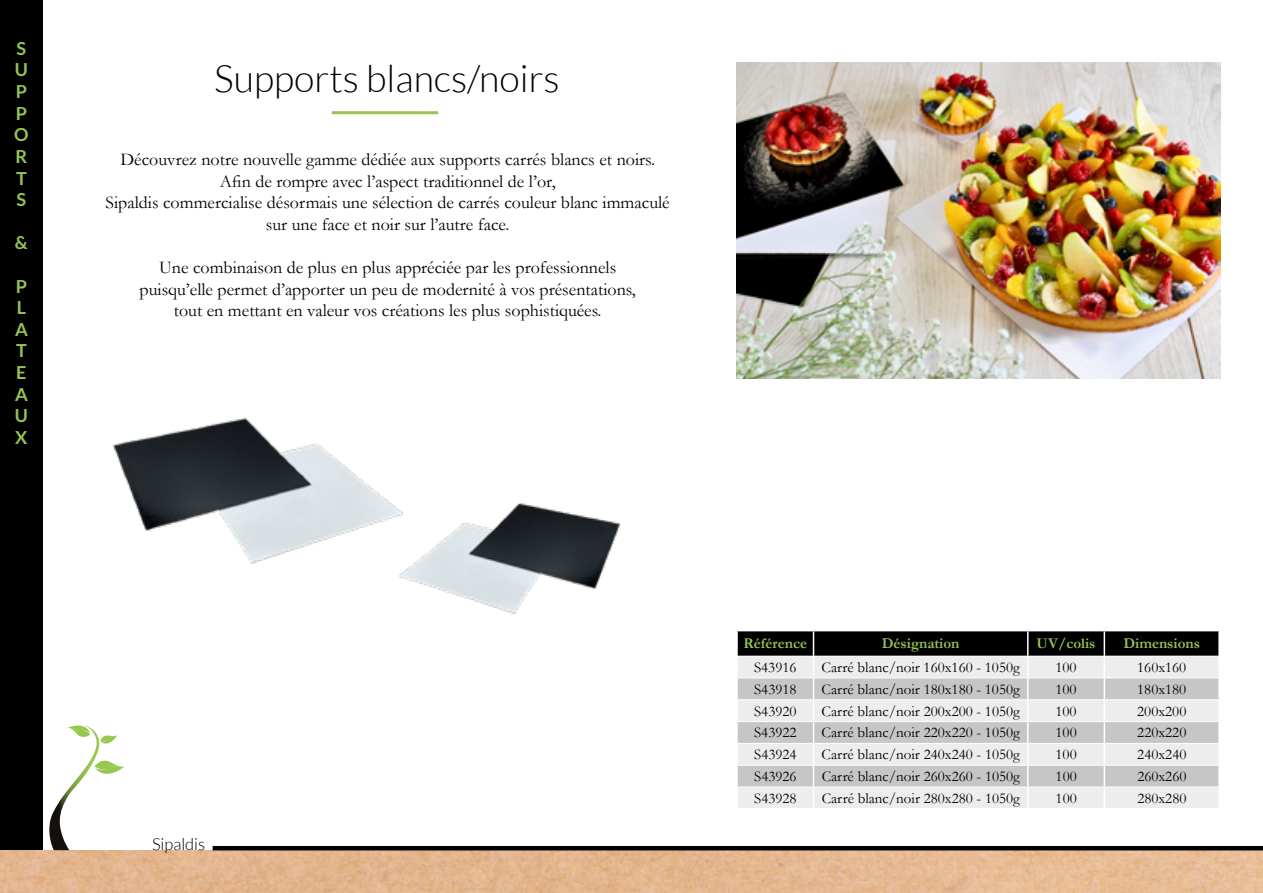
<style>
.page{position:relative;width:1263px;height:893px;background:#fff}
.page>*{position:absolute;margin:0;border:0;box-sizing:border-box;transform-origin:0 0}
.t1{font:300 37.5px "Lato";color:#000}
.t2{font:18px/21.6px "Garamond";color:#000;text-align:center}
.t3{font:700 18px/21.6px "Lato";color:#96c453}
.t4{font:300 16.5px "Lato";color:#000}
.t5{font:15px "Garamond";color:#000}
.t6{font:700 15px "Garamond";color:#96c453}
</style>
<div class="page">
<div style="left:0;top:0;width:43px;height:850px;background:#000"></div>
<img style="left:0;top:850px;width:1263px;height:43px">
<hr style="left:213px;top:846px;width:1050px;height:4px;background:#000">
<svg style="left:49px;top:725px;width:75px;height:125px"></svg>
<hr style="left:332px;top:111px;width:106px;height:3px;background:#96c453">
<svg style="left:737px;top:631px;width:482px;height:177px;background:#bebebe"></svg>
<hr style="left:1103px;top:787px;width:2px;height:21px;background:#fff">
<hr style="left:1218px;top:787px;width:2px;height:21px;background:#fff">
<hr style="left:738px;top:656px;width:75px;height:1px;background:#fff">
<hr style="left:813px;top:656px;width:215px;height:1px;background:#fff">
<hr style="left:1028px;top:656px;width:76px;height:1px;background:#fff">
<hr style="left:1104px;top:656px;width:114px;height:1px;background:#fff">
<hr style="left:738px;top:678px;width:75px;height:1px;background:#fff">
<hr style="left:813px;top:678px;width:215px;height:1px;background:#fff">
<hr style="left:1028px;top:678px;width:76px;height:1px;background:#fff">
<hr style="left:1104px;top:678px;width:114px;height:1px;background:#fff">
<hr style="left:738px;top:699px;width:75px;height:1px;background:#fff">
<hr style="left:813px;top:699px;width:215px;height:1px;background:#fff">
<hr style="left:1028px;top:699px;width:76px;height:1px;background:#fff">
<hr style="left:1104px;top:699px;width:114px;height:1px;background:#fff">
<hr style="left:738px;top:721px;width:75px;height:1px;background:#fff">
<hr style="left:813px;top:721px;width:215px;height:1px;background:#fff">
<hr style="left:1028px;top:721px;width:76px;height:1px;background:#fff">
<hr style="left:1104px;top:721px;width:114px;height:1px;background:#fff">
<hr style="left:738px;top:743px;width:75px;height:1px;background:#fff">
<hr style="left:813px;top:743px;width:215px;height:1px;background:#fff">
<hr style="left:1028px;top:743px;width:76px;height:1px;background:#fff">
<hr style="left:1104px;top:743px;width:114px;height:1px;background:#fff">
<hr style="left:738px;top:765px;width:75px;height:1px;background:#fff">
<hr style="left:813px;top:765px;width:215px;height:1px;background:#fff">
<hr style="left:1028px;top:765px;width:76px;height:1px;background:#fff">
<hr style="left:1104px;top:765px;width:114px;height:1px;background:#fff">
<hr style="left:738px;top:787px;width:75px;height:1px;background:#fff">
<hr style="left:813px;top:787px;width:215px;height:1px;background:#fff">
<hr style="left:1028px;top:787px;width:76px;height:1px;background:#fff">
<hr style="left:1104px;top:787px;width:114px;height:1px;background:#fff">
<img style="left:112px;top:417px;width:254px;height:147px">
<img style="left:366px;top:483px;width:255px;height:131px">
<img style="left:736px;top:63px;width:484px;height:315px">
<p class="t3" style="left:14px;top:37px;width:16px">S<br>U<br>P<br>P<br>O<br>R<br>T<br>S</p>
<p class="t3" style="left:15px;top:232px;width:14px">&amp;</p>
<p class="t3" style="left:15px;top:275px;width:15px;text-align:justify">P L A T E A U X</p>
<h1 class="t1" style="left:214px;top:58px;width:347px">Supports blancs/noirs</h1>
<p class="t2" style="left:106px;top:148px;width:566px">Découvrez notre nouvelle gamme dédiée aux supports carrés blancs et noirs.<br>Afin de rompre avec l’aspect traditionnel de l’or,<br>Sipaldis commercialise désormais une sélection de carrés couleur blanc immaculé sur une face et noir sur l’autre face.</p>
<p class="t2" style="left:140px;top:256px;width:498px">Une combinaison de plus en plus appréciée par les professionnels puisqu’elle permet d’apporter un peu de modernité à vos présentations, tout en mettant en valeur vos créations les plus sophistiquées.</p>
<p class="t4" style="left:152px;top:835px;width:55px">Sipaldis</p>
<p class="t6" style="left:743px;top:633px;width:65px">Référence</p>
<p class="t6" style="left:882px;top:633px;width:79px">Désignation</p>
<p class="t6" style="left:1037px;top:633px;width:60px">UV/colis</p>
<p class="t6" style="left:1123px;top:633px;width:78px">Dimensions</p>
<p class="t5" style="left:754px;top:657px;width:44px">S43916</p>
<p class="t5" style="left:821px;top:657px;width:200px">Carré blanc/noir 160x160 - 1050g</p>
<p class="t5" style="left:1055px;top:657px;width:23px">100</p>
<p class="t5" style="left:1137px;top:657px;width:51px">160x160</p>
<p class="t5" style="left:754px;top:679px;width:44px">S43918</p>
<p class="t5" style="left:822px;top:679px;width:200px">Carré blanc/noir 180x180 - 1050g</p>
<p class="t5" style="left:1055px;top:679px;width:23px">100</p>
<p class="t5" style="left:1137px;top:679px;width:51px">180x180</p>
<p class="t5" style="left:754px;top:701px;width:44px">S43920</p>
<p class="t5" style="left:822px;top:701px;width:200px">Carré blanc/noir 200x200 - 1050g</p>
<p class="t5" style="left:1055px;top:701px;width:23px">100</p>
<p class="t5" style="left:1137px;top:701px;width:51px">200x200</p>
<p class="t5" style="left:754px;top:723px;width:44px">S43922</p>
<p class="t5" style="left:822px;top:723px;width:200px">Carré blanc/noir 220x220 - 1050g</p>
<p class="t5" style="left:1055px;top:723px;width:23px">100</p>
<p class="t5" style="left:1137px;top:723px;width:51px">220x220</p>
<p class="t5" style="left:754px;top:744px;width:44px">S43924</p>
<p class="t5" style="left:822px;top:744px;width:200px">Carré blanc/noir 240x240 - 1050g</p>
<p class="t5" style="left:1055px;top:744px;width:23px">100</p>
<p class="t5" style="left:1137px;top:744px;width:51px">240x240</p>
<p class="t5" style="left:754px;top:766px;width:44px">S43926</p>
<p class="t5" style="left:822px;top:766px;width:200px">Carré blanc/noir 260x260 - 1050g</p>
<p class="t5" style="left:1056px;top:766px;width:23px">100</p>
<p class="t5" style="left:1137px;top:766px;width:51px">260x260</p>
<p class="t5" style="left:754px;top:788px;width:44px">S43928</p>
<p class="t5" style="left:822px;top:788px;width:200px">Carré blanc/noir 280x280 - 1050g</p>
<p class="t5" style="left:1056px;top:788px;width:23px">100</p>
<p class="t5" style="left:1137px;top:788px;width:51px">280x280</p>
</div>
